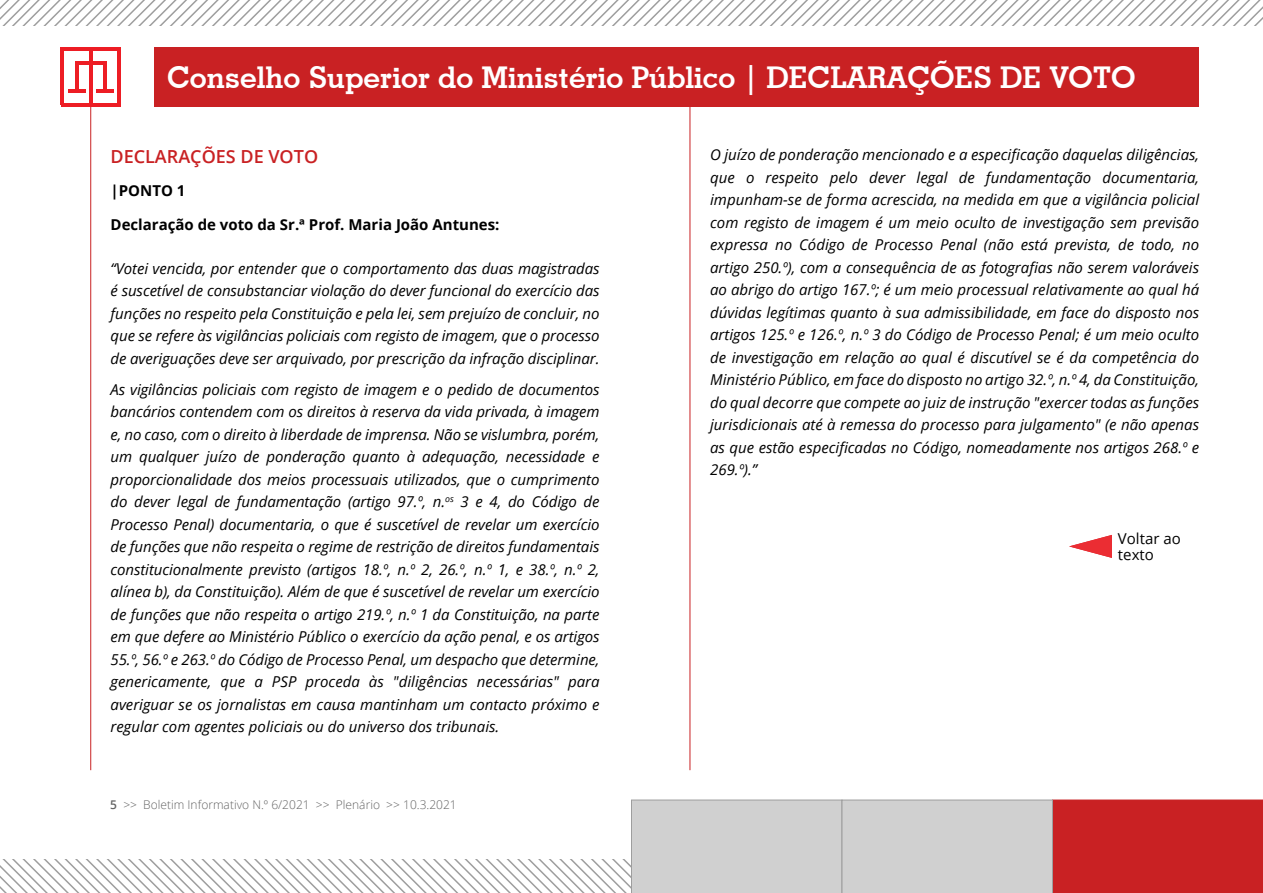
<style>
.page{position:relative;width:1263px;height:893px;background:#fff}
.page>*{position:absolute;margin:0;border:0;box-sizing:border-box;transform-origin:0 0}
.t1{font:700 30px "Geometric Slab 703 BT";color:#fff}
.titulo_texto_maiuscu{font:600 18px "Open Sans";color:#c92123}
.Declaração_de_Voto_t{font:italic 15px/22.5px "Open Sans";color:#000;text-align:justify}
.declaracao_de_voto_t{font:700 15px "Open Sans";color:#000}
.alínea_regular{font:15px "Open Sans";color:#000}
.DV__ponto{font:700 15px "Open Sans";color:#000}
.t2{font:300 12px "Open Sans";color:#646464}
.s1{font-weight:600}
</style>
<div class="page">
<svg style="left:0;top:800px;width:1263px;height:93px"></svg>
<div style="left:154px;top:47px;width:1045px;height:60px;background:#c92123"></div>
<hr style="left:90px;top:104px;width:1px;height:666px;background:#c92123">
<hr style="left:75px;top:61px;width:3px;height:31px;background:#ed1d24">
<hr style="left:61px;top:47px;width:3px;height:58px;background:#ed1d24">
<hr style="left:117px;top:49px;width:3px;height:56px;background:#ed1d24">
<hr style="left:61px;top:103px;width:59px;height:4px;background:#ed1d24">
<hr style="left:61px;top:47px;width:59px;height:4px;background:#ed1d24">
<hr style="left:89px;top:48px;width:3px;height:56px;background:#ed1d24">
<hr style="left:68px;top:89px;width:17px;height:4px;background:#ed1d24">
<hr style="left:103px;top:61px;width:3px;height:31px;background:#ed1d24">
<hr style="left:75px;top:61px;width:31px;height:4px;background:#ed1d24">
<hr style="left:96px;top:89px;width:18px;height:4px;background:#ed1d24">
<hr style="left:690px;top:104px;width:1px;height:666px;background:#c92123">
<svg style="left:0;top:0;width:1263px;height:26px"></svg>
<svg style="left:1069px;top:535px;width:43px;height:23px"></svg>
<h1 class="t1" style="left:167px;top:60px;width:970px">Conselho Superior do Ministério Público | DECLARAÇÕES DE VOTO</h1>
<p class="titulo_texto_maiuscu" style="left:111px;top:144px;width:209px">DECLARAÇÕES DE VOTO</p>
<p class="DV__ponto" style="left:111px;top:180px;width:76px">|PONTO 1</p>
<p class="declaracao_de_voto_t" style="left:111px;top:214px;width:390px">Declaração de voto da Sr.ª Prof. Maria João Antunes:</p>
<p class="Declaração_de_Voto_t" style="left:111px;top:257px;width:490px">“Votei vencida, por entender que o comportamento das duas magistradas é suscetível de consubstanciar violação do dever funcional do exercício das funções no respeito pela Constituição e pela lei, sem prejuízo de concluir, no que se refere às vigilâncias policiais com registo de imagem, que o processo de averiguações deve ser arquivado, por prescrição da infração disciplinar.</p>
<p class="Declaração_de_Voto_t" style="left:111px;top:378px;width:490px">As vigilâncias policiais com registo de imagem e o pedido de documentos bancários contendem com os direitos à reserva da vida privada, à imagem e, no caso, com o direito à liberdade de imprensa. Não se vislumbra, porém, um qualquer juízo de ponderação quanto à adequação, necessidade e proporcionalidade dos meios processuais utilizados, que o cumprimento do dever legal de fundamentação (artigo 97.º, n.<sup>os</sup> 3 e 4, do Código de Processo Penal) documentaria, o que é suscetível de revelar um exercício de funções que não respeita o regime de restrição de direitos fundamentais constitucionalmente previsto (artigos 18.º, n.º 2, 26.º, n.º 1, e 38.º, n.º 2, alínea b), da Constituição). Além de que é suscetível de revelar um exercício de funções que não respeita o artigo 219.º, n.º 1 da Constituição, na parte em que defere ao Ministério Público o exercício da ação penal, e os artigos 55.º, 56.º e 263.º do Código de Processo Penal, um despacho que determine, genericamente, que a PSP proceda às "diligências necessárias" para averiguar se os jornalistas em causa mantinham um contacto próximo e regular com agentes policiais ou do universo dos tribunais.</p>
<p class="t2" style="left:110px;top:796px;width:348px"><span class="s1">5</span> &gt;&gt; Boletim Informativo N.º 6/2021 &gt;&gt; Plenário &gt;&gt; 10.3.2021</p>
<p class="Declaração_de_Voto_t" style="left:710px;top:143px;width:490px">O juízo de ponderação mencionado e a especificação daquelas diligências, que o respeito pelo dever legal de fundamentação documentaria, impunham-se de forma acrescida, na medida em que a vigilância policial com registo de imagem é um meio oculto de investigação sem previsão expressa no Código de Processo Penal (não está prevista, de todo, no artigo 250.º), com a consequência de as fotografias não serem valoráveis ao abrigo do artigo 167.º; é um meio processual relativamente ao qual há dúvidas legítimas quanto à sua admissibilidade, em face do disposto nos artigos 125.º e 126.º, n.º 3 do Código de Processo Penal; é um meio oculto de investigação em relação ao qual é discutível se é da competência do Ministério Público, em face do disposto no artigo 32.º, n.º 4, da Constituição, do qual decorre que compete ao juiz de instrução "exercer todas as funções jurisdicionais até à remessa do processo para julgamento" (e não apenas as que estão especificadas no Código, nomeadamente nos artigos 268.º e 269.º).”</p>
<p class="alínea_regular" style="left:1118px;top:528px;width:64px">Voltar ao</p>
<p class="alínea_regular" style="left:1118px;top:544px;width:37px">texto</p>
</div>
